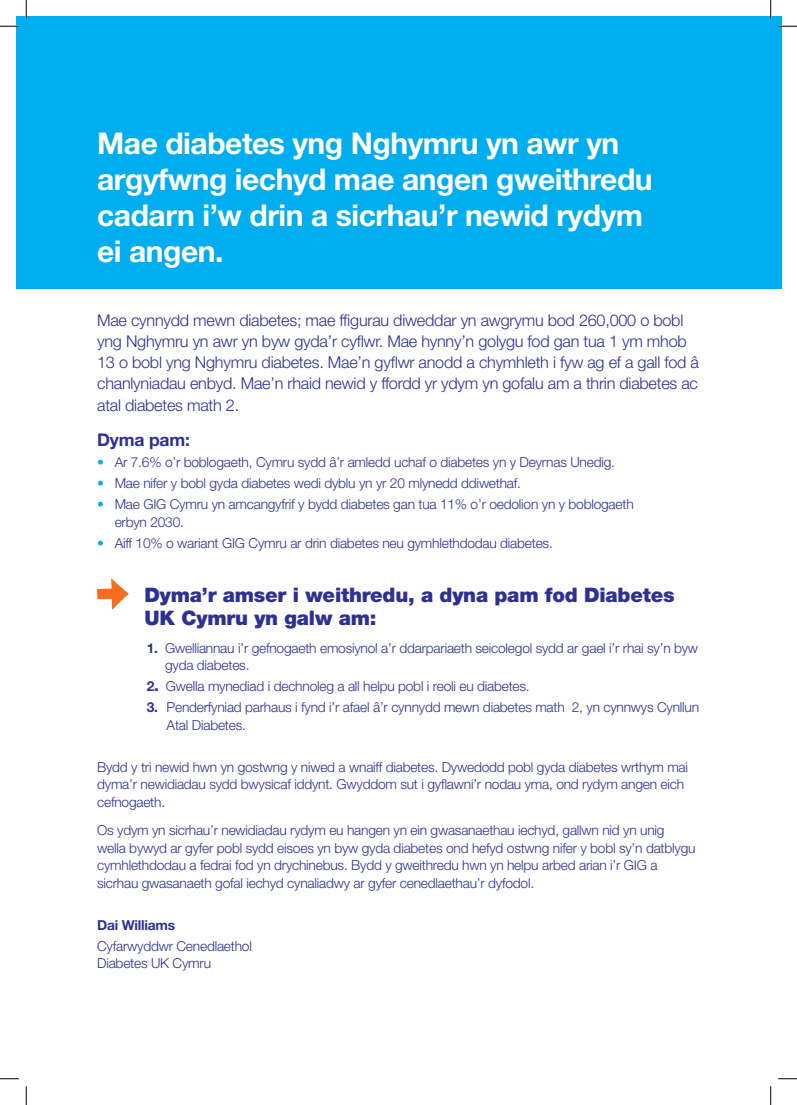
<style>
.page{position:relative;width:797px;height:1105px;background:#fff}
.page>*{position:absolute;margin:0;border:0;box-sizing:border-box;transform-origin:0 0}
.Body{font:700 30px/36px "Helvetica Neue LT Std";letter-spacing:-.015em;color:#fff}
.Subhead{font:900 20px/22.5px "Helvetica Neue LT Std";letter-spacing:-.01em;color:#2e3092}
.Subhead-2{font:700 17.5px "Helvetica Neue LT Std";letter-spacing:-.01em;color:#2e3092}
.Body-2{font:300 16.25px/21.2px "Helvetica Neue LT Std";letter-spacing:-.015em;color:#2e3092}
.Body-3{font:300 13.75px/17.5px "Helvetica Neue LT Std";letter-spacing:-.015em;color:#2e3092}
.Body-4{font:700 13.75px "Helvetica Neue LT Std";letter-spacing:-.015em;color:#2e3092}
.s1{color:#00aeef}
.s2{font-weight:700}
.s3{font-weight:900}
</style>
<div class="page">
<div style="left:16px;top:16px;width:765px;height:272px;background:#00aeef"></div>
<svg style="left:97px;top:578px;width:32px;height:32px"></svg>
<svg style="left:0;top:25px;width:19px;height:2px"></svg>
<svg style="left:778px;top:25px;width:19px;height:2px"></svg>
<svg style="left:0;top:1078px;width:19px;height:1px"></svg>
<svg style="left:778px;top:1078px;width:19px;height:1px"></svg>
<svg style="left:25px;top:0;width:2px;height:19px"></svg>
<svg style="left:25px;top:1086px;width:2px;height:19px"></svg>
<svg style="left:770px;top:0;width:1px;height:19px"></svg>
<svg style="left:770px;top:1086px;width:1px;height:19px"></svg>
<p class="Body" style="left:97px;top:125px;width:557px">Mae diabetes yng Nghymru yn awr yn argyfwng iechyd mae angen gweithredu cadarn i’w drin a sicrhau’r newid rydym ei angen.</p>
<p class="Body-2" style="left:97px;top:309px;width:603px">Mae cynnydd mewn diabetes; mae ffigurau diweddar yn awgrymu bod 260,000 o bobl yng Nghymru yn awr yn byw gyda’r cyflwr. Mae hynny’n golygu fod gan tua 1 ym mhob 13 o bobl yng Nghymru diabetes. Mae’n gyflwr anodd a chymhleth i fyw ag ef a gall fod â chanlyniadau enbyd. Mae’n rhaid newid y ffordd yr ydym yn gofalu am a thrin diabetes ac atal diabetes math 2.</p>
<p class="Subhead-2" style="left:97px;top:429px;width:94px">Dyma pam:</p>
<p class="Body-3" style="left:97px;top:453px;width:519px"><span class="s1">•</span> Ar 7.6% o’r boblogaeth, Cymru sydd â’r amledd uchaf o diabetes yn y Deyrnas Unedig.</p>
<p class="Body-3" style="left:97px;top:474px;width:425px"><span class="s1">•</span> Mae nifer y bobl gyda diabetes wedi dyblu yn yr 20 mlynedd ddiwethaf.</p>
<p class="Body-3" style="left:115px;top:495px;width:520px;text-indent:-18px"><span class="s1">•</span> Mae GIG Cymru yn amcangyfrif y bydd diabetes gan tua 11% o’r oedolion yn y boblogaeth erbyn 2030.</p>
<p class="Body-3" style="left:97px;top:534px;width:457px"><span class="s1">•</span> Aiff 10% o wariant GIG Cymru ar drin diabetes neu gymhlethdodau diabetes.</p>
<p class="Subhead" style="left:145px;top:584px;width:531px">Dyma’r amser i weithredu, a dyna pam fod Diabetes<br>UK Cymru yn galw am:</p>
<p class="Body-3" style="left:165px;top:639px;width:534px;text-indent:-18px"><span class="s2">1.</span> Gwelliannau i’r gefnogaeth emosiynol a’r ddarpariaeth seicolegol sydd ar gael i’r rhai sy’n byw gyda diabetes.</p>
<p class="Body-3" style="left:147px;top:677px;width:384px"><span class="s2">2</span><span class="s3">.</span> Gwella mynediad i dechnoleg a all helpu pobl i reoli eu diabetes.</p>
<p class="Body-3" style="left:167px;top:698px;width:534px;text-indent:-20px"><span class="s2">3.</span> Penderfyniad parhaus i fynd i’r afael â’r cynnydd mewn diabetes math 2, yn cynnwys Cynllun<br>Atal Diabetes.</p>
<p class="Body-3" style="left:97px;top:758px;width:592px">Bydd y tri newid hwn yn gostwng y niwed a wnaiff diabetes. Dywedodd pobl gyda diabetes wrthym mai dyma’r newidiadau sydd bwysicaf iddynt. Gwyddom sut i gyflawni’r nodau yma, ond rydym angen eich cefnogaeth.</p>
<p class="Body-3" style="left:97px;top:821px;width:600px">Os ydym yn sicrhau’r newidiadau rydym eu hangen yn ein gwasanaethau iechyd, gallwn nid yn unig wella bywyd ar gyfer pobl sydd eisoes yn byw gyda diabetes ond hefyd ostwng nifer y bobl sy’n datblygu cymhlethdodau a fedrai fod yn drychinebus. Bydd y gweithredu hwn yn helpu arbed arian i’r GIG a sicrhau gwasanaeth gofal iechyd cynaliadwy ar gyfer cenedlaethau’r dyfodol.</p>
<p class="Body-4" style="left:97px;top:916px;width:80px">Dai Williams</p>
<p class="Body-3" style="left:97px;top:937px;width:156px">Cyfarwyddwr Cenedlaethol<br>Diabetes UK Cymru</p>
</div>
